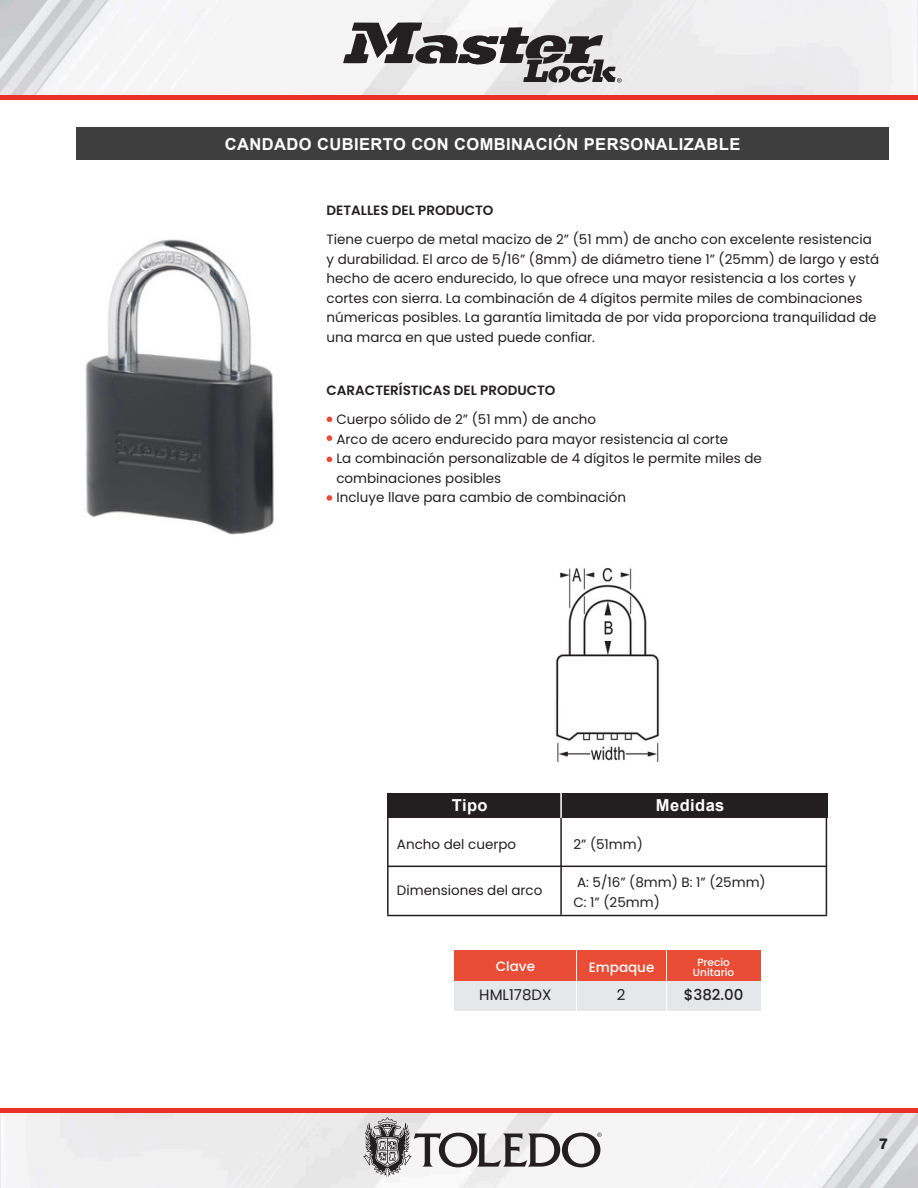
<style>
.page{position:relative;width:918px;height:1188px;background:#fff}
.page>*{position:absolute;margin:0;border:0;box-sizing:border-box;transform-origin:0 0}
.herramienta{font:700 16.5px "Arial";letter-spacing:.025em;color:#fff}
.t1{font:15px "Poppins";color:#231f20}
.t2{font:500 15px "Poppins";color:#231f20}
.t3{font:800 15px "Helvetica Neue";color:#231f20}
.t4{font:13.5px/19.5px "Poppins";color:#231f20}
.t5{font:600 13.5px "Poppins";color:#231f20}
.t6{font:500 13.5px "Poppins";color:#fff}
.t7{font:500 10.5px "Poppins";color:#fff}
</style>
<div class="page">
<img style="left:0;top:0;width:918px;height:95px">
<img style="left:0;top:1112px;width:918px;height:76px">
<hr style="left:0;top:1108px;width:918px;height:4px;background:#e83029">
<hr style="left:0;top:95px;width:918px;height:4px;background:#e83029">
<svg style="left:363px;top:1117px;width:239px;height:60px"></svg>
<svg style="left:343px;top:22px;width:279px;height:61px"></svg>
<div style="left:77px;top:128px;width:812px;height:32px;background:#3e3e3f"></div>
<div style="left:455px;top:980px;width:121px;height:31px;background:#e6e7e9"></div>
<div style="left:667px;top:980px;width:93px;height:31px;background:#e6e7e9"></div>
<div style="left:577px;top:980px;width:89px;height:31px;background:#e6e7e9"></div>
<div style="left:455px;top:950px;width:121px;height:30px;background:#ea4d36"></div>
<div style="left:667px;top:950px;width:93px;height:30px;background:#ea4d36"></div>
<div style="left:577px;top:950px;width:89px;height:30px;background:#ea4d36"></div>
<div style="left:387px;top:793px;width:441px;height:25px;background:#231f20"></div>
<hr style="left:387px;top:866px;width:440px;height:1px;background:#231f20">
<hr style="left:387px;top:915px;width:440px;height:1px;background:#231f20">
<hr style="left:560px;top:818px;width:2px;height:97px;background:#231f20">
<hr style="left:387px;top:818px;width:2px;height:97px;background:#231f20">
<hr style="left:826px;top:818px;width:1px;height:97px;background:#231f20">
<hr style="left:560px;top:793px;width:2px;height:25px;background:#fff">
<svg style="left:327px;top:417px;width:5px;height:5px"></svg>
<svg style="left:327px;top:457px;width:5px;height:5px"></svg>
<svg style="left:327px;top:495px;width:5px;height:6px"></svg>
<svg style="left:327px;top:435px;width:5px;height:6px"></svg>
<img style="left:85px;top:239px;width:189px;height:296px">
<img style="left:555px;top:568px;width:105px;height:194px">
<p class="herramienta" style="left:225px;top:133px;width:517px">CANDADO CUBIERTO CON COMBINACIÓN PERSONALIZABLE</p>
<p class="t5" style="left:327px;top:202px;width:168px">DETALLES DEL PRODUCTO</p>
<p class="t4" style="left:327px;top:230px;width:554px">Tiene cuerpo de metal macizo de 2” (51 mm) de ancho con excelente resistencia y durabilidad. El arco de 5/16” (8mm) de diámetro tiene 1” (25mm) de largo y está hecho de acero endurecido, lo que ofrece una mayor resistencia a los cortes y cortes con sierra. La combinación de 4 dígitos permite miles de combinaciones númericas posibles. La garantía limitada de por vida proporciona tranquilidad de una marca en que usted puede confiar.</p>
<p class="t5" style="left:327px;top:382px;width:230px">CARACTERÍSTICAS DEL PRODUCTO</p>
<p class="t4" style="left:336px;top:410px;width:261px">Cuerpo sólido de 2” (51 mm) de ancho</p>
<p class="t4" style="left:336px;top:429px;width:393px">Arco de acero endurecido para mayor resistencia al corte</p>
<p class="t4" style="left:336px;top:449px;width:427px">La combinación personalizable de 4 dígitos le permite miles de</p>
<p class="t4" style="left:336px;top:468px;width:166px">combinaciones posibles</p>
<p class="t4" style="left:336px;top:488px;width:291px">Incluye llave para cambio de combinación</p>
<p class="herramienta" style="left:452px;top:795px;width:37px">Tipo</p>
<p class="herramienta" style="left:656px;top:795px;width:70px">Medidas</p>
<p class="t4" style="left:397px;top:835px;width:121px">Ancho del cuerpo</p>
<p class="t4" style="left:573px;top:835px;width:71px">2” (51mm)</p>
<p class="t4" style="left:397px;top:881px;width:147px">Dimensiones del arco</p>
<p class="t4" style="left:577px;top:873px;width:190px">A: 5/16” (8mm) B: 1” (25mm)</p>
<p class="t4" style="left:573px;top:892px;width:88px">C: 1” (25mm)</p>
<p class="t6" style="left:496px;top:959px;width:41px">Clave</p>
<p class="t6" style="left:589px;top:959px;width:67px">Empaque</p>
<p class="t7" style="left:697px;top:956px;width:34px">Precio</p>
<p class="t7" style="left:693px;top:967px;width:43px">Unitario</p>
<p class="t1" style="left:479px;top:986px;width:74px">HML178DX</p>
<p class="t1" style="left:617px;top:986px;width:10px">2</p>
<p class="t2" style="left:684px;top:986px;width:61px">$382.00</p>
<p class="t3" style="left:879px;top:1135px;width:11px">7</p>
</div>
